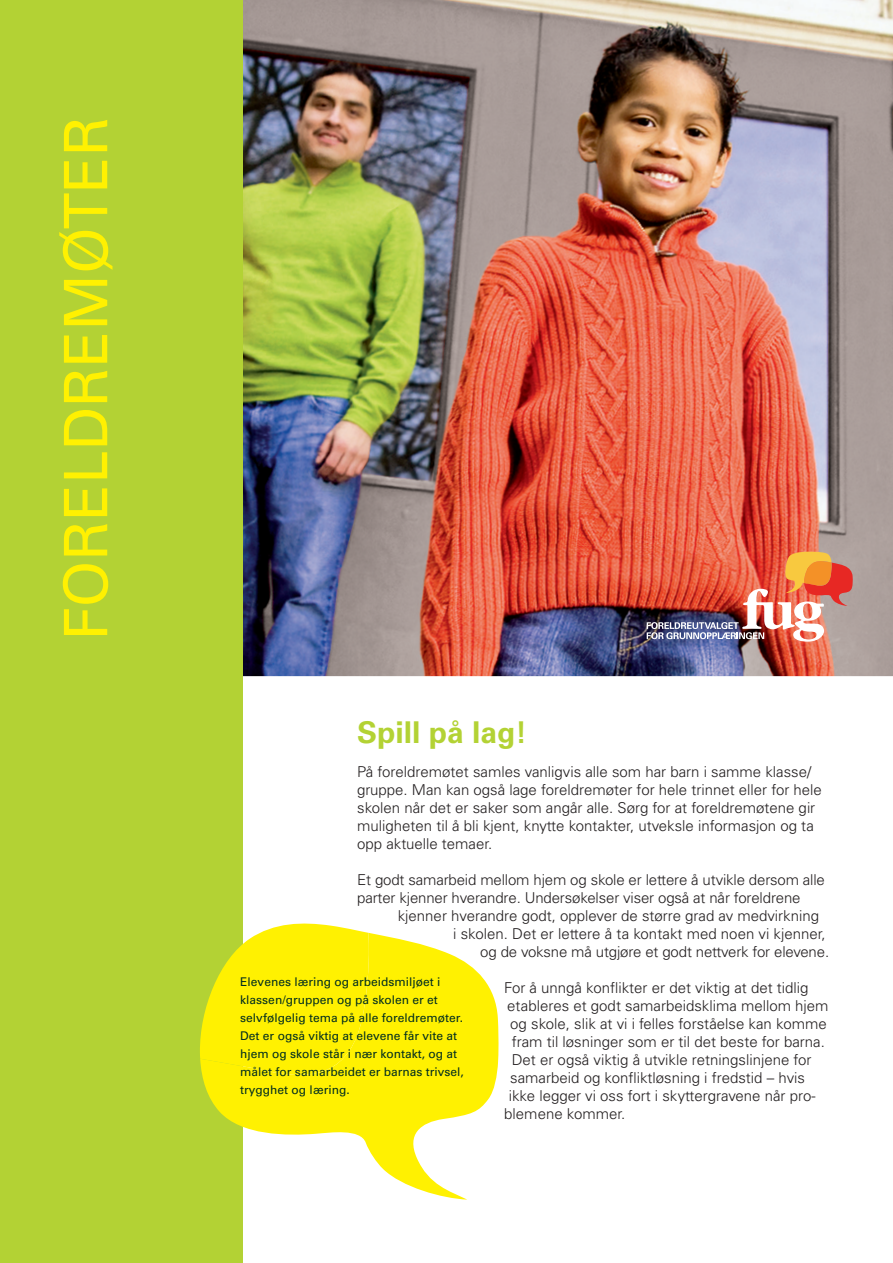
<style>
.page{position:relative;width:893px;height:1263px;background:#fff}
.page>*{position:absolute;margin:0;border:0;box-sizing:border-box;transform-origin:0 0}
.Undertittel{font:60px "Univers LT Std";color:#fff101}
.t1{font:700 30px "Univers LT Std";color:#b3d234}
.t2{font:300 15px/18px "Univers LT Std";color:#231f20}
.t3{font:12px/18px "Univers LT Std";color:#002d1f}
</style>
<div class="page">
<img style="left:242px;top:0;width:651px;height:676px">
<div style="left:0;top:0;width:242px;height:1263px;background:#b3d234"></div>
<img style="left:647px;top:552px;width:206px;height:90px">
<svg style="left:204px;top:933px;width:295px;height:266px;fill:#fff101"></svg>
<svg style="left:200px;top:921px;width:170px;height:162px"></svg>
<p class="Undertittel" style="left:50px;top:641px;width:526px;rotate:-90deg">FORELDREMØTER</p>
<p class="t1" style="left:357px;top:714px;width:172px">Spill på lag!</p>
<p class="t2" style="left:357px;top:763px;width:466px">På foreldremøtet samles vanligvis alle som har barn i samme klasse/ gruppe. Man kan også lage foreldremøter for hele trinnet eller for hele skolen når det er saker som angår alle. Sørg for at foreldremøtene gir muligheten til å bli kjent, knytte kontakter, utveksle informasjon og ta opp aktuelle temaer.</p>
<p class="t2" style="left:357px;top:871px;width:469px">Et godt samarbeid mellom hjem og skole er lettere å utvikle dersom alle</p>
<p class="t2" style="left:357px;top:889px;width:445px">parter kjenner hverandre. Undersøkelser viser også at når foreldrene</p>
<p class="t2" style="left:398px;top:907px;width:423px">kjenner hverandre godt, opplever de større grad av medvirkning</p>
<p class="t2" style="left:453px;top:925px;width:374px">i skolen. Det er lettere å ta kontakt med noen vi kjenner,</p>
<p class="t2" style="left:480px;top:943px;width:350px">og de voksne må utgjøre et godt nettverk for elevene.</p>
<p class="t2" style="left:504px;top:979px;width:306px">For å unngå konflikter er det viktig at det tidlig</p>
<p class="t2" style="left:507px;top:997px;width:323px">etableres et godt samarbeidsklima mellom hjem</p>
<p class="t2" style="left:510px;top:1015px;width:318px">og skole, slik at vi i felles forståelse kan komme</p>
<p class="t2" style="left:512px;top:1033px;width:315px">fram til løsninger som er til det beste for barna.</p>
<p class="t2" style="left:512px;top:1051px;width:301px">Det er også viktig å utvikle retningslinjene for</p>
<p class="t2" style="left:510px;top:1069px;width:296px">samarbeid og konfliktløsning i fredstid – hvis</p>
<p class="t2" style="left:509px;top:1087px;width:308px">ikke legger vi oss fort i skyttergravene når pro-</p>
<p class="t2" style="left:504px;top:1105px;width:123px">blemene kommer.</p>
<p class="t3" style="left:240px;top:973px;width:225px">Elevenes læring og arbeidsmiljøet i klassen/gruppen og på skolen er et selvfølgelig tema på alle foreldremøter.<br>Det er også viktig at elevene får vite at hjem og skole står i nær kontakt, og at målet for samarbeidet er barnas trivsel, trygghet og læring.</p>
</div>
